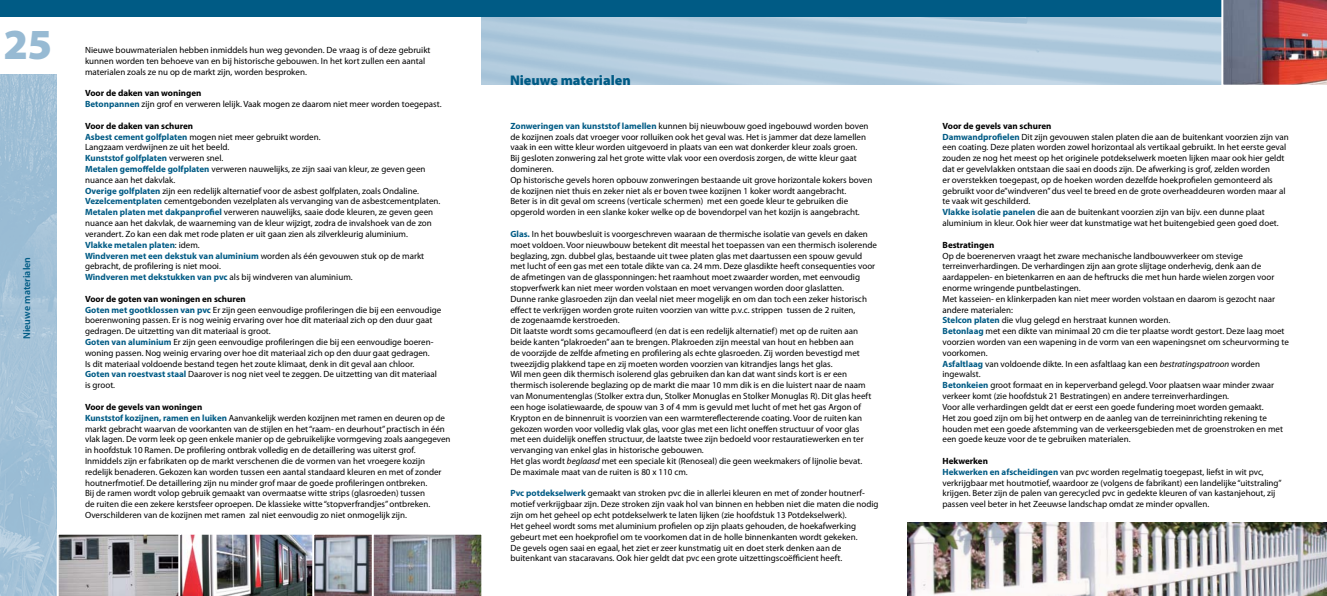
<style>
.page{position:relative;width:1327px;height:596px;background:#fff}
.page>*{position:absolute;margin:0;border:0;box-sizing:border-box;transform-origin:0 0}
.t1{font:900 43px "Myriad Pro";color:#97bad3}
.t2{font:900 14px "Myriad Pro";color:#005b85}
.t3{font:600 10px "Myriad Pro";color:#005b85}
.t4{font:9px/10.8px "Myriad Pro";color:#000}
.t5{font:700 9px "Myriad Pro";color:#000}
.s1{font-weight:700}
.s2{font-weight:700;color:#005b85}
.s3{font-style:italic}
</style>
<div class="page">
<img style="left:0;top:75px;width:57px;height:520px">
<img style="left:481px;top:16px;width:740px;height:69px">
<div style="left:0;top:0;width:1327px;height:16px;background:#005b85"></div>
<img style="left:1221px;top:0;width:106px;height:85px">
<img style="left:907px;top:522px;width:420px;height:73px">
<img style="left:58px;top:534px;width:424px;height:61px">
<h1 class="t1" style="left:4px;top:16px;width:50px">25</h1>
<p class="t3" style="left:20px;top:339px;width:84px;rotate:-90deg">Nieuwe materialen</p>
<p class="t4" style="left:85px;top:44px;width:347px">Nieuwe bouwmaterialen hebben inmiddels hun weg gevonden. De vraag is of deze gebruikt kunnen worden ten behoeve van en bij historische gebouwen. In het kort zullen een aantal materialen zoals ze nu op de markt zijn, worden besproken.</p>
<p class="t4" style="left:85px;top:88px;width:358px"><span class="s1">Voor de daken van woningen<br></span><span class="s2">Betonpannen</span> zijn grof en verweren lelijk. Vaak mogen ze daarom niet meer worden toegepast.</p>
<p class="t4" style="left:85px;top:120px;width:357px"><span class="s1">Voor de daken van schuren<br></span><span class="s2">Asbest cement golfplaten</span> mogen niet meer gebruikt worden.<br>Langzaam verdwijnen ze uit het beeld.<br><span class="s2">Kunststof golfplaten</span> verweren snel.<br><span class="s2">Metalen gemoffelde golfplaten</span> verweren nauwelijks, ze zijn saai van kleur, ze geven geen nuance aan het dakvlak.<br><span class="s2">Overige golfplaten</span> zijn een redelijk alternatief voor de asbest golfplaten, zoals Ondaline.<br><span class="s2">Vezelcementplaten</span> cementgebonden vezelplaten als vervanging van de asbestcementplaten.<br><span class="s2">Metalen platen met dakpanprofiel</span> verweren nauwelijks, saaie dode kleuren, ze geven geen nuance aan het dakvlak, de waarneming van de kleur wijzigt, zodra de invalshoek van de zon verandert. Zo kan een dak met rode platen er uit gaan zien als zilverkleurig aluminium.<br><span class="s2">Vlakke metalen platen</span>: idem.<br><span class="s2">Windveren met een dekstuk van aluminium</span> worden als één gevouwen stuk op de markt gebracht, de profilering is niet mooi.<br><span class="s2">Windveren met dekstukken van pvc</span> als bij windveren van aluminium.</p>
<p class="t4" style="left:85px;top:293px;width:358px"><span class="s1">Voor de goten van woningen en schuren<br></span><span class="s2">Goten met gootklossen van pvc</span> Er zijn geen eenvoudige profileringen die bij een eenvoudige boerenwoning passen. Er is nog weinig ervaring over hoe dit materiaal zich op den duur gaat gedragen. De uitzetting van dit materiaal is groot.<br><span class="s2">Goten van aluminium</span> Er zijn geen eenvoudige profileringen die bij een eenvoudige boeren&shy;woning passen. Nog weinig ervaring over hoe dit materiaal zich op den duur gaat gedragen.<br>Is dit materiaal voldoende bestand tegen het zoute klimaat, denk in dit geval aan chloor.<br><span class="s2">Goten van roestvast staal</span> Daarover is nog niet veel te zeggen. De uitzetting van dit materiaal is groot.</p>
<p class="t4" style="left:85px;top:401px;width:367px"><span class="s1">Voor de gevels van woningen<br></span><span class="s2">Kunststof kozijnen, ramen en luiken</span> Aanvankelijk werden kozijnen met ramen en deuren op de markt gebracht waarvan de voorkanten van de stijlen en het “raam- en deurhout” practisch in één vlak lagen. De vorm leek op geen enkele manier op de gebruikelijke vormgeving zoals aangegeven in hoofdstuk 10 Ramen. De profilering ontbrak volledig en de detaillering was uiterst grof.<br>Inmiddels zijn er fabrikaten op de markt verschenen die de vormen van het vroegere kozijn redelijk benaderen. Gekozen kan worden tussen een aantal standaard kleuren en met of zonder houtnerfmotief. De detaillering zijn nu minder grof maar de goede profileringen ontbreken.<br>Bij de ramen wordt volop gebruik gemaakt van overmaatse witte strips (glasroeden) tussen<br>de ruiten die een zekere kerstsfeer oproepen. De klassieke witte “stopverfrandjes” ontbreken.<br>Overschilderen van de kozijnen met ramen zal niet eenvoudig zo niet onmogelijk zijn.</p>
<h2 class="t2" style="left:510px;top:70px;width:122px">Nieuwe materialen</h2>
<p class="t4" style="left:510px;top:120px;width:363px"><span class="s2">Zonweringen van kunststof lamellen</span> kunnen bij nieuwbouw goed ingebouwd worden boven de kozijnen zoals dat vroeger voor rolluiken ook het geval was. Het is jammer dat deze lamellen vaak in een witte kleur worden uitgevoerd in plaats van een wat donkerder kleur zoals groen.<br>Bij gesloten zonwering zal het grote witte vlak voor een overdosis zorgen, de witte kleur gaat domineren.<br>Op historische gevels horen opbouw zonweringen bestaande uit grove horizontale kokers boven de kozijnen niet thuis en zeker niet als er boven twee kozijnen 1 koker wordt aangebracht.<br>Beter is in dit geval om screens (verticale schermen) met een goede kleur te gebruiken die opgerold worden in een slanke koker welke op de bovendorpel van het kozijn is aangebracht.</p>
<p class="t4" style="left:510px;top:228px;width:368px"><span class="s2">Glas.</span> In het bouwbesluit is voorgeschreven waaraan de thermische isolatie van gevels en daken moet voldoen. Voor nieuwbouw betekent dit meestal het toepassen van een thermisch isolerende beglazing, zgn. dubbel glas, bestaande uit twee platen glas met daartussen een spouw gevuld met lucht of een gas met een totale dikte van ca. 24 mm. Deze glasdikte heeft consequenties voor de afmetingen van de glassponningen: het raamhout moet zwaarder worden, met eenvoudig stopverfwerk kan niet meer worden volstaan en moet vervangen worden door glaslatten.<br>Dunne ranke glasroeden zijn dan veelal niet meer mogelijk en om dan toch een zeker historisch effect te verkrijgen worden grote ruiten voorzien van witte p.v.c. strippen tussen de 2 ruiten,<br>de zogenaamde kerstroeden.<br>Dit laatste wordt soms gecamoufleerd (en dat is een redelijk alternatief) met op de ruiten aan beide kanten “plakroeden” aan te brengen. Plakroeden zijn meestal van hout en hebben aan<br>de voorzijde de zelfde afmeting en profilering als echte glasroeden. Zij worden bevestigd met tweezijdig plakkend tape en zij moeten worden voorzien van kitrandjes langs het glas.<br>Wil men geen dik thermisch isolerend glas gebruiken dan kan dat want sinds kort is er een thermisch isolerende beglazing op de markt die maar 10 mm dik is en die luistert naar de naam van Monumentenglas (Stolker extra dun, Stolker Monuglas en Stolker Monuglas R). Dit glas heeft een hoge isolatiewaarde, de spouw van 3 of 4 mm is gevuld met lucht of met het gas Argon of Krypton en de binnenruit is voorzien van een warmtereflecterende coating. Voor de ruiten kan gekozen worden voor volledig vlak glas, voor glas met een licht oneffen structuur of voor glas<br>met een duidelijk oneffen structuur, de laatste twee zijn bedoeld voor restauratiewerken en ter vervanging van enkel glas in historische gebouwen.<br>Het glas wordt <span class="s3">beglaasd</span> met een speciale kit (Renoseal) die geen weekmakers of lijnolie bevat.<br>De maximale maat van de ruiten is 80 x 110 cm.</p>
<p class="t4" style="left:510px;top:487px;width:370px"><span class="s2">Pvc potdekselwerk</span> gemaakt van stroken pvc die in allerlei kleuren en met of zonder houtnerf&shy;motief verkrijgbaar zijn. Deze stroken zijn vaak hol van binnen en hebben niet die maten die nodig zijn om het geheel op echt potdekselwerk te laten lijken (zie hoofdstuk 13 Potdekselwerk).<br>Het geheel wordt soms met aluminium profielen op zijn plaats gehouden, de hoekafwerking gebeurt met een hoekprofiel om te voorkomen dat in de holle binnenkanten wordt gekeken.<br>De gevels ogen saai en egaal, het ziet er zeer kunstmatig uit en doet sterk denken aan de buitenkant van stacaravans. Ook hier geldt dat pvc een grote uitzettingscoëfficient heeft.</p>
<p class="t4" style="left:942px;top:120px;width:348px"><span class="s1">Voor de gevels van schuren<br></span><span class="s2">Damwandprofielen</span> Dit zijn gevouwen stalen platen die aan de buitenkant voorzien zijn van een coating. Deze platen worden zowel horizontaal als vertikaal gebruikt. In het eerste geval zouden ze nog het meest op het originele potdekselwerk moeten lijken maar ook hier geldt dat er gevelvlakken ontstaan die saai en doods zijn. De afwerking is grof, zelden worden<br>er overstekken toegepast, op de hoeken worden dezelfde hoekprofielen gemonteerd als gebruikt voor de”windveren” dus veel te breed en de grote overheaddeuren worden maar al te vaak wit geschilderd.<br><span class="s2">Vlakke isolatie panelen</span> die aan de buitenkant voorzien zijn van bijv. een dunne plaat aluminium in kleur. Ook hier weer dat kunstmatige wat het buitengebied geen goed doet.</p>
<p class="t5" style="left:942px;top:239px;width:53px">Bestratingen</p>
<p class="t4" style="left:942px;top:250px;width:348px">Op de boerenerven vraagt het zware mechanische landbouwverkeer om stevige terreinverhardingen. De verhardingen zijn aan grote slijtage onderhevig, denk aan de aardappelen- en bietenkarren en aan de heftrucks die met hun harde wielen zorgen voor enorme wringende puntbelastingen.<br>Met kasseien- en klinkerpaden kan niet meer worden volstaan en daarom is gezocht naar andere materialen:<br><span class="s2">Stelcon platen</span> die vlug gelegd en herstraat kunnen worden.<br><span class="s2">Betonlaag</span> met een dikte van minimaal 20 cm die ter plaatse wordt gestort. Deze laag moet voorzien worden van een wapening in de vorm van een wapeningsnet om scheurvorming te voorkomen.<br><span class="s2">Asfaltlaag</span> van voldoende dikte. In een asfaltlaag kan een <span class="s3">bestratingspatroon</span> worden ingewalst.<br><span class="s2">Betonkeien</span> groot formaat en in keperverband gelegd. Voor plaatsen waar minder zwaar verkeer komt (zie hoofdstuk 21 Bestratingen) en andere terreinverhardingen.<br>Voor alle verhardingen geldt dat er eerst een goede fundering moet worden gemaakt.<br>Het zou goed zijn om bij het ontwerp en de aanleg van de terreininrichting rekening te houden met een goede afstemming van de verkeersgebieden met de groenstroken en met een goede keuze voor de te gebruiken materialen.</p>
<p class="t4" style="left:942px;top:455px;width:341px"><span class="s1">Hekwerken<br></span><span class="s2">Hekwerken en afscheidingen</span> van pvc worden regelmatig toegepast, liefst in wit pvc, verkrijgbaar met houtmotief, waardoor ze (volgens de fabrikant) een landelijke “uitstraling” krijgen. Beter zijn de palen van gerecycled pvc in gedekte kleuren of van kastanjehout, zij passen veel beter in het Zeeuwse landschap omdat ze minder opvallen.</p>
</div>
